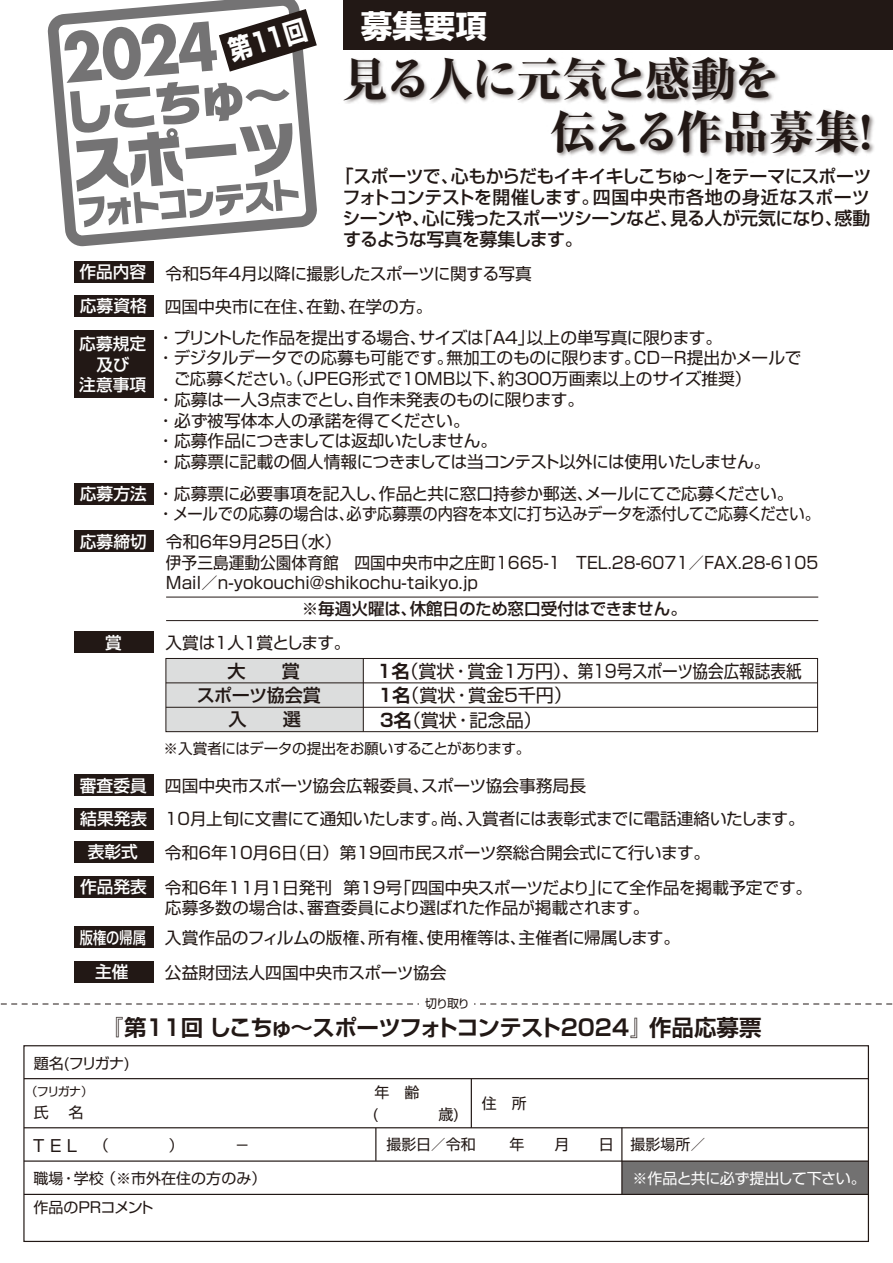
<style>
.page{position:relative;width:893px;height:1263px;background:#fff}
.page>*{position:absolute;margin:0;border:0;box-sizing:border-box;transform-origin:0 0}
.t1{font:700 65.4px "Futura";color:#747374;scale:.9 1}
.t2{font:800 45.9px/52.5px "Ryumin Pro";letter-spacing:-.055em;color:#221815}
.t3{font:700 31.5px "Shin Go Pro";color:#fff}
.t4{font:700 27.45px "Shin Go Pr 6";color:#fff;scale:.83 1}
.t5{font:700 22.35px "Shin Go Pro De";letter-spacing:-.025em;color:#221815}
.t6{font:500 18px/21px "Shin Go Pro";letter-spacing:-.035em;color:#221815;text-align:justify}
.t7{font:18px/24.6px "Shin Go Pro";color:#221815}
.t8{font:16.65px/20.7px "Shin Go Pro";letter-spacing:-.005em;color:#221815}
.t9{font:16.65px "Shin Go Pro";letter-spacing:-.025em;color:#221815}
.t10{font:16.65px "Shin Go Pro";letter-spacing:-.05em;color:#221815}
.t11{font:16.65px "Shin Go Pro";letter-spacing:-.03em;color:#221815}
.t12{font:500 16.65px/20.7px "Shin Go Pro";letter-spacing:.005em;color:#fff;text-align:center}
.t13{font:16.65px "Shin Go Pro";letter-spacing:-.035em;color:#221815}
.t14{font:500 16.65px "Shin Go Pro";letter-spacing:-.01em;color:#221815}
.t15{font:16.65px "Shin Go Pro";letter-spacing:-.115em;color:#221815}
.t16{font:14.85px/29.4px "Shin Go Pro";color:#221815}
.t17{font:14.85px "Shin Go Pro";letter-spacing:-.03em;color:#fff}
.t18{font:14.55px "Shin Go Pro";letter-spacing:-.03em;color:#221815}
.t19{font:11.85px "Shin Go Pro";letter-spacing:-.095em;color:#221815}
.s1{font-weight:500;color:#fff}
.s2{font-family:"Shin Go Pro De";font-weight:700}
</style>
<div class="page">
<svg style="left:48px;top:0;width:269px;height:246px"></svg>
<svg style="left:219px;top:9px;width:98px;height:63px"></svg>
<svg style="left:70px;top:82px;width:229px;height:145px"></svg>
<div style="left:622px;top:1161px;width:247px;height:33px;background:#727171"></div>
<div style="left:343px;top:0;width:550px;height:50px;background:#221815"></div>
<img style="left:345px;top:57px;width:529px;height:100px">
<div style="left:23px;top:1045px;width:846px;height:197px;border:1px solid #221815"></div>
<svg style="left:0;top:1004px;width:893px;height:1px"></svg>
<div style="left:420px;top:996px;width:54px;height:16px;background:#fff"></div>
<hr style="left:24px;top:1078px;width:844px;height:1px;background:#221815">
<hr style="left:24px;top:1127px;width:844px;height:1px;background:#221815">
<hr style="left:24px;top:1160px;width:844px;height:2px;background:#221815">
<hr style="left:24px;top:1194px;width:844px;height:1px;background:#221815">
<hr style="left:471px;top:1079px;width:1px;height:49px;background:#221815">
<hr style="left:375px;top:1128px;width:1px;height:33px;background:#221815">
<hr style="left:621px;top:1128px;width:1px;height:66px;background:#221815">
<div style="left:166px;top:658px;width:197px;height:74px;background:#dcdddd"></div>
<div style="left:74px;top:261px;width:79px;height:22px;background:#221815"></div>
<div style="left:74px;top:295px;width:79px;height:22px;background:#221815"></div>
<div style="left:74px;top:483px;width:79px;height:22px;background:#221815"></div>
<div style="left:74px;top:774px;width:79px;height:22px;background:#221815"></div>
<div style="left:74px;top:530px;width:79px;height:22px;background:#221815"></div>
<div style="left:74px;top:631px;width:79px;height:22px;background:#221815"></div>
<div style="left:74px;top:330px;width:79px;height:68px;background:#221815"></div>
<hr style="left:166px;top:597px;width:652px;height:1px;background:#221815">
<hr style="left:166px;top:620px;width:652px;height:1px;background:#221815">
<div style="left:166px;top:658px;width:652px;height:74px;border:1px solid #221815"></div>
<hr style="left:363px;top:658px;width:1px;height:73px;background:#221815">
<div style="left:74px;top:808px;width:79px;height:21px;background:#221815"></div>
<div style="left:74px;top:961px;width:79px;height:22px;background:#221815"></div>
<div style="left:74px;top:841px;width:79px;height:22px;background:#221815"></div>
<div style="left:74px;top:876px;width:79px;height:22px;background:#221815"></div>
<div style="left:74px;top:926px;width:79px;height:22px;background:#221815"></div>
<hr style="left:166px;top:682px;width:652px;height:1px;background:#221815">
<hr style="left:166px;top:707px;width:652px;height:1px;background:#221815">
<h3 class="t4" style="left:223px;top:31px;width:98px;rotate:-17deg">第11回</h3>
<h3 class="t3" style="left:361px;top:1px;width:127px">募集要項</h3>
<h1 class="t1" style="left:59px;top:14px;width:175px;rotate:-5deg">2024</h1>
<h2 class="t2" style="left:550px;top:50px;width:340px;text-indent:-208px">見る人に元気と感動を<br>伝える作品募集！</h2>
<p class="t6" style="left:342px;top:163px;width:531px;text-indent:-6px">「スポーツで、心もからだもイキイキしこちゅ～」をテーマにスポーツフォトコンテストを開催します。四国中央市各地の身近なスポーツシーンや、心に残ったスポーツシーンなど、見る人が元気になり、感動するような写真を募集します。</p>
<p class="t13" style="left:79px;top:260px;width:454px"><span class="s1">作品内容</span> 令和5年４月以降に撮影したスポーツに関する写真</p>
<p class="t8" style="left:80px;top:294px;width:354px"><span class="s1">応募資格</span> 四国中央市に在住、在勤、在学の方。</p>
<p class="t12" style="left:79px;top:331px;width:69px">応募規定及び<br>注意事項</p>
<p class="t12" style="left:80px;top:481px;width:69px">応募方法</p>
<p class="t12" style="left:80px;top:529px;width:69px">応募締切</p>
<p class="t9" style="left:158px;top:324px;width:566px">・ プリントした作品を提出する場合、サイズは「Ａ４」以上の単写真に限ります。</p>
<p class="t8" style="left:158px;top:346px;width:646px">・ デジタルデータでの応募も可能です。無加工のものに限ります。ＣＤ－Ｒ提出かメールで</p>
<p class="t10" style="left:174px;top:365px;width:579px">ご応募ください。（ＪＰＥＧ形式で１０ＭＢ以下、約３００万画素以上のサイズ推奨）</p>
<p class="t9" style="left:158px;top:386px;width:428px">・ 応募は一人３点までとし、自作未発表のものに限ります。</p>
<p class="t8" style="left:158px;top:408px;width:314px">・ 必ず被写体本人の承諾を得てください。</p>
<p class="t9" style="left:158px;top:427px;width:341px">・ 応募作品につきましては返却いたしません。</p>
<p class="t11" style="left:158px;top:448px;width:615px">・ 応募票に記載の個人情報につきましては当コンテスト以外には使用いたしません。</p>
<p class="t8" style="left:157px;top:481px;width:664px">・ 応募票に必要事項を記入し、作品と共に窓口持参か郵送、メールにてご応募ください。<br>・ メールでの応募の場合は、必ず応募票の内容を本文に打ち込みデータを添付してご応募ください。</p>
<p class="t8" style="left:166px;top:529px;width:654px">令和6年9月25日（水）<br>伊予三島運動公園体育館　四国中央市中之庄町1665-1　TEL.28-6071／FAX.28-6105<br>Mail／n-yokouchi@shikochu-taikyo.jp</p>
<p class="t14" style="left:302px;top:595px;width:387px">※毎週火曜は、休館日のため窓口受付はできません。</p>
<p class="t12" style="left:105px;top:630px;width:18px">賞</p>
<p class="t15" style="left:165px;top:629px;width:187px">入賞は１人１賞とします。</p>
<p class="t6" style="left:228px;top:658px;width:74px">大　　賞</p>
<p class="t6" style="left:197px;top:682px;width:126px">スポーツ協会賞</p>
<p class="t6" style="left:229px;top:707px;width:74px">入　　選</p>
<p class="t7" style="left:375px;top:656px;width:428px"><span class="s2">１名</span>（賞状・賞金１万円）、第１9号スポーツ協会広報誌表紙<br><span class="s2">１名</span>（賞状・賞金５千円）<br><span class="s2">３名</span>（賞状・記念品）</p>
<p class="t18" style="left:163px;top:736px;width:369px">※入賞者にはデータの提出をお願いすることがあります。</p>
<p class="t8" style="left:165px;top:773px;width:423px">四国中央市スポーツ協会広報委員、スポーツ協会事務局長</p>
<p class="t12" style="left:80px;top:773px;width:69px">審査委員</p>
<p class="t12" style="left:80px;top:806px;width:69px">結果発表</p>
<p class="t9" style="left:165px;top:805px;width:641px">10月上旬に文書にて通知いたします。尚、入賞者には表彰式までに電話連絡いたします。</p>
<p class="t12" style="left:88px;top:839px;width:52px">表彰式</p>
<p class="t8" style="left:80px;top:833px;width:734px;line-height:35px;text-indent:85px">令和6年１０月6日（日）第１9回市民スポーツ祭総合開会式にて行います。<br><span class="s1">作品発表</span> 令和6年11月1日発刊 第１9号「四国中央スポーツだより」にて全作品を掲載予定です。</p>
<p class="t8" style="left:80px;top:891px;width:602px;line-height:29.7px;text-indent:85px">応募多数の場合は、審査委員により選ばれた作品が掲載されます。<br><span class="s1">版権の帰属</span> 入賞作品のフィルムの版権、所有権、使用権等は、主催者に帰属します。</p>
<p class="t12" style="left:95px;top:960px;width:35px">主催</p>
<p class="t8" style="left:165px;top:960px;width:283px">公益財団法人四国中央市スポーツ協会</p>
<p class="t19" style="left:425px;top:994px;width:46px">切り取り</p>
<h3 class="t5" style="left:101px;top:1009px;width:662px">『第11回 しこちゅ～スポーツフォトコンテスト2024』作品応募票</h3>
<p class="t16" style="left:34px;top:1046px;width:97px">題名(フリガナ)</p>
<p class="t16" style="left:34px;top:1095px;width:17px">氏</p>
<p class="t16" style="left:69px;top:1095px;width:16px">名</p>
<p class="t16" style="left:374px;top:1076px;width:46px">年　齢</p>
<p class="t16" style="left:386px;top:1128px;width:320px">撮影日／令和　 年　　月　　日 撮影場所／</p>
<p class="t19" style="left:25px;top:1082px;width:69px">（フリガナ）</p>
<p class="t16" style="left:482px;top:1087px;width:46px">住　所</p>
<p class="t16" style="left:33px;top:1161px;width:234px">職場・学校 （※市外在住の方のみ）作品のPRコメント</p>
<p class="t17" style="left:632px;top:1166px;width:235px">※作品と共に必ず提出して下さい。</p>
</div>
